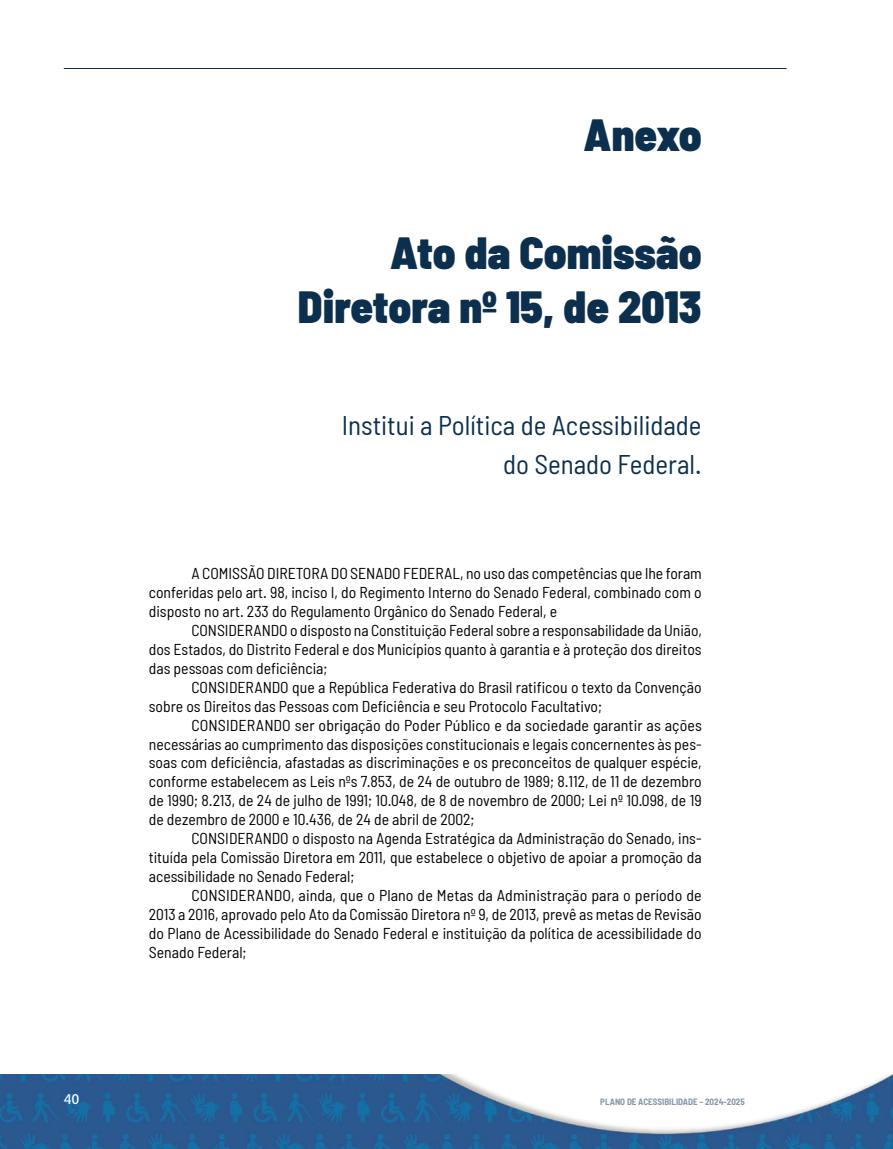
<style>
.page{position:relative;width:893px;height:1149px;background:#fff}
.page>*{position:absolute;margin:0;border:0;box-sizing:border-box;transform-origin:0 0}
.t1{font:900 semi-condensed 45px/54px "Barlow";color:#0c2f4d;text-align:right}
.t2{font:semi-condensed 27px/39px "Barlow";color:#0c2f4d;text-align:right}
.t3{font:semi-condensed 15.75px/18.9px "Barlow";color:#000;text-align:justify}
.t4{font:500 13.5px "Daxline Pro";color:#fff}
.t5{font:700 semi-condensed 9px "Barlow";color:#0c2f4d}
</style>
<div class="page">
<img style="left:0;top:1074px;width:893px;height:74px">
<hr style="left:64px;top:68px;width:723px;height:1px;background:#0c2f4d">
<h1 class="t1" style="left:584px;top:107px;width:119px">Anexo</h1>
<h1 class="t1" style="left:298px;top:225px;width:405px">Ato da Comissão<br>Diretora nº 15, de 2013</h1>
<h2 class="t2" style="left:342px;top:404px;width:361px">Institui a Política de Acessibilidade do Senado Federal.</h2>
<p class="t3" style="left:149px;top:563px;width:554px;text-indent:43px">A COMISSÃO DIRETORA DO SENADO FEDERAL, no uso das competências que lhe foram conferidas pelo art. 98, inciso I, do Regimento Interno do Senado Federal, combinado com o disposto no art. 233 do Regulamento Orgânico do Senado Federal, e</p>
<p class="t3" style="left:149px;top:620px;width:554px;text-indent:43px">CONSIDERANDO o disposto na Constituição Federal sobre a responsabilidade da União, dos Estados, do Distrito Federal e dos Municípios quanto à garantia e à proteção dos direitos das pessoas com deficiência;</p>
<p class="t3" style="left:149px;top:677px;width:554px;text-indent:43px">CONSIDERANDO que a República Federativa do Brasil ratificou o texto da Convenção sobre os Direitos das Pessoas com Deficiência e seu Protocolo Facultativo;</p>
<p class="t3" style="left:149px;top:714px;width:555px;text-indent:43px">CONSIDERANDO ser obrigação do Poder Público e da sociedade garantir as ações necessárias ao cumprimento das disposições constitucionais e legais concernentes às pes&shy;soas com deficiência, afastadas as discriminações e os preconceitos de qualquer espécie, conforme estabelecem as Leis nºs 7.853, de 24 de outubro de 1989; 8.112, de 11 de dezembro de 1990; 8.213, de 24 de julho de 1991; 10.048, de 8 de novembro de 2000; Lei nº 10.098, de 19 de dezembro de 2000 e 10.436, de 24 de abril de 2002;</p>
<p class="t3" style="left:149px;top:828px;width:554px;text-indent:43px">CONSIDERANDO o disposto na Agenda Estratégica da Administração do Senado, ins&shy;tituída pela Comissão Diretora em 2011, que estabelece o objetivo de apoiar a promoção da acessibilidade no Senado Federal;</p>
<p class="t3" style="left:149px;top:885px;width:554px;text-indent:43px">CONSIDERANDO, ainda, que o Plano de Metas da Administração para o período de 2013 a 2016, aprovado pelo Ato da Comissão Diretora nº 9, de 2013, prevê as metas de Revisão do Plano de Acessibilidade do Senado Federal e instituição da política de acessibilidade do Senado Federal;</p>
<p class="t4" style="left:64px;top:1089px;width:17px">40</p>
<p class="t5" style="left:600px;top:1096px;width:146px">PLANO DE ACESSIBILIDADE – 2024-2025</p>
</div>
